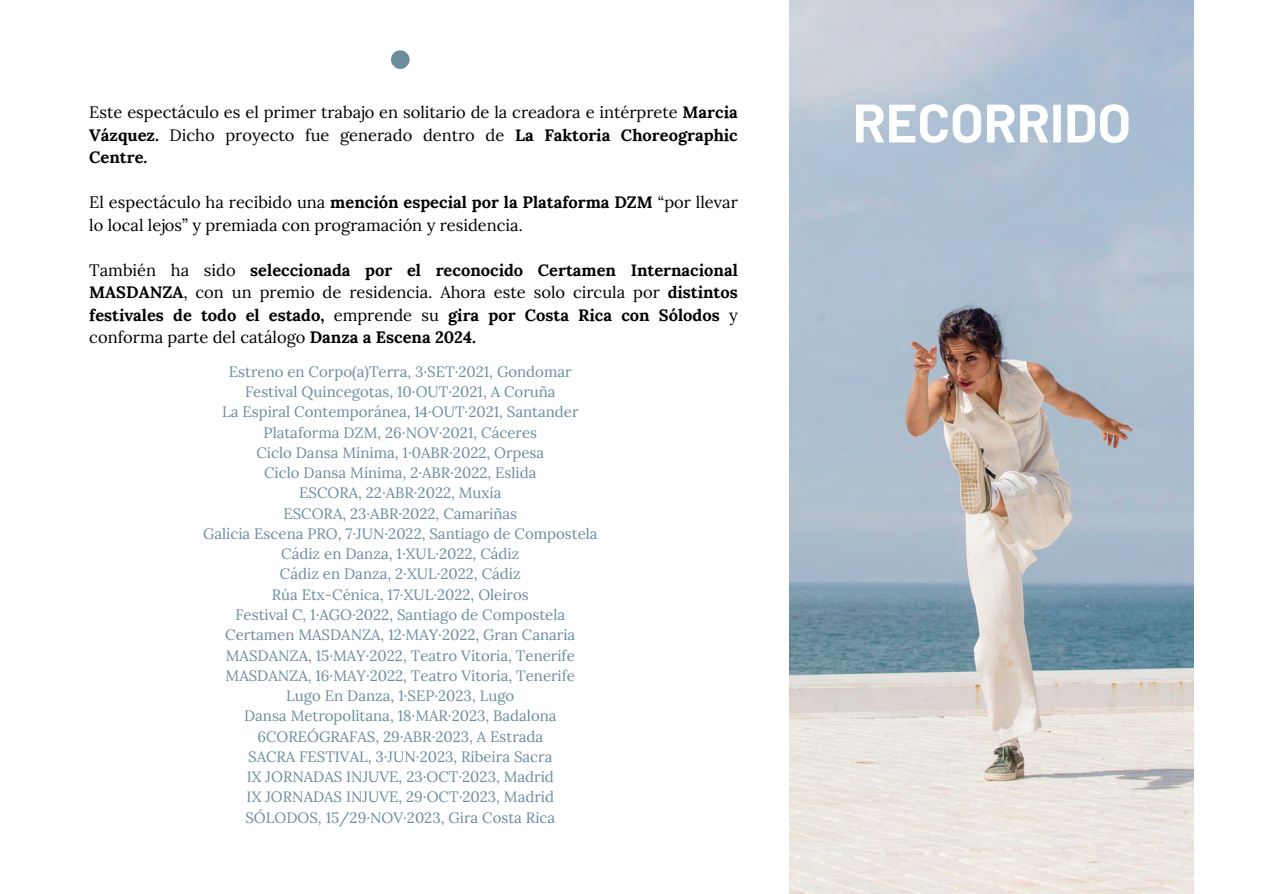
<style>
.page{position:relative;width:1263px;height:894px;background:#fff}
.page>*{position:absolute;margin:0;border:0;box-sizing:border-box;transform-origin:0 0}
.t1{font:700 54px "Barlow";color:#fff}
.t2{font:16.5px/22.5px "Lora";color:#000;text-align:justify}
.t3{font:700 16.5px/22.5px "Lora";color:#000;text-align:justify}
.t4{font:15px "Lora";color:#698d9e}
.s1{font-weight:700}
.s2{font-weight:400}
</style>
<div class="page">
<img style="left:790px;top:0;width:403px;height:892px">
<svg style="left:391px;top:50px;width:19px;height:19px"></svg>
<p class="t2" style="left:89px;top:101px;width:650px">Este espectáculo es el primer trabajo en solitario de la creadora e intérprete <span class="s1">Marcia Vázquez.</span> Dicho proyecto fue generado dentro de <span class="s1">La Faktoria Choreographic Centre.</span></p>
<p class="t2" style="left:89px;top:191px;width:650px">El espectáculo ha recibido una <span class="s1">mención especial por la Plataforma DZM</span> “por llevar lo local lejos” y premiada con programación y residencia.</p>
<p class="t3" style="left:89px;top:258px;width:650px"><span class="s2">También ha sido</span> seleccionada por el reconocido Certamen Internacional MASDANZA<span class="s2">, con un premio de residencia. Ahora este solo circula por</span> distintos festivales de todo el estado, <span class="s2">emprende su</span> gira por Costa Rica con Sólodos <span class="s2">y conforma parte del catálogo</span> Danza a Escena 2024.</p>
<p class="t4" style="left:229px;top:361px;width:344px">Estreno en Corpo(a)Terra, 3·SET·2021, Gondomar</p>
<p class="t4" style="left:245px;top:382px;width:312px">Festival Quincegotas, 10·OUT·2021, A Coruña</p>
<p class="t4" style="left:222px;top:402px;width:358px">La Espiral Contemporánea, 14·OUT·2021, Santander</p>
<p class="t4" style="left:264px;top:422px;width:275px">Plataforma DZM, 26·NOV·2021, Cáceres</p>
<p class="t4" style="left:256px;top:442px;width:289px">Ciclo Dansa Mínima, 1·0ABR·2022, Orpesa</p>
<p class="t4" style="left:264px;top:463px;width:274px">Ciclo Dansa Mínima, 2·ABR·2022, Eslida</p>
<p class="t4" style="left:299px;top:483px;width:204px">ESCORA, 22·ABR·2022, Muxía</p>
<p class="t4" style="left:283px;top:503px;width:235px">ESCORA, 23·ABR·2022, Camariñas</p>
<p class="t4" style="left:203px;top:523px;width:396px">Galicia Escena PRO, 7·JUN·2022, Santiago de Compostela</p>
<p class="t4" style="left:281px;top:544px;width:240px">Cádiz en Danza, 1·XUL·2022, Cádiz</p>
<p class="t4" style="left:280px;top:564px;width:242px">Cádiz en Danza, 2·XUL·2022, Cádiz</p>
<p class="t4" style="left:272px;top:584px;width:259px">Rúa Etx-Cénica, 17·XUL·2022, Oleiros</p>
<p class="t4" style="left:235px;top:604px;width:331px">Festival C, 1·AGO·2022, Santiago de Compostela</p>
<p class="t4" style="left:225px;top:625px;width:352px">Certamen MASDANZA, 12·MAY·2022, Gran Canaria</p>
<p class="t4" style="left:226px;top:645px;width:350px">MASDANZA, 15·MAY·2022, Teatro Vitoria, Tenerife</p>
<p class="t4" style="left:226px;top:665px;width:351px">MASDANZA, 16·MAY·2022, Teatro Vitoria, Tenerife</p>
<p class="t4" style="left:286px;top:685px;width:230px">Lugo En Danza, 1·SEP·2023, Lugo</p>
<p class="t4" style="left:244px;top:706px;width:314px">Dansa Metropolitana, 18·MAR·2023, Badalona</p>
<p class="t4" style="left:257px;top:726px;width:287px">6COREÓGRAFAS, 29·ABR·2023, A Estrada</p>
<p class="t4" style="left:248px;top:746px;width:306px">SACRA FESTIVAL, 3·JUN·2023, Ribeira Sacra</p>
<p class="t4" style="left:247px;top:766px;width:309px">IX JORNADAS INJUVE, 23·OCT·2023, Madrid</p>
<p class="t4" style="left:247px;top:787px;width:309px">IX JORNADAS INJUVE, 29·OCT·2023, Madrid</p>
<p class="t4" style="left:245px;top:807px;width:311px">SÓLODOS, 15/29·NOV·2023, Gira Costa Rica</p>
<p class="t1" style="left:853px;top:88px;width:280px">RECORRIDO</p>
</div>
